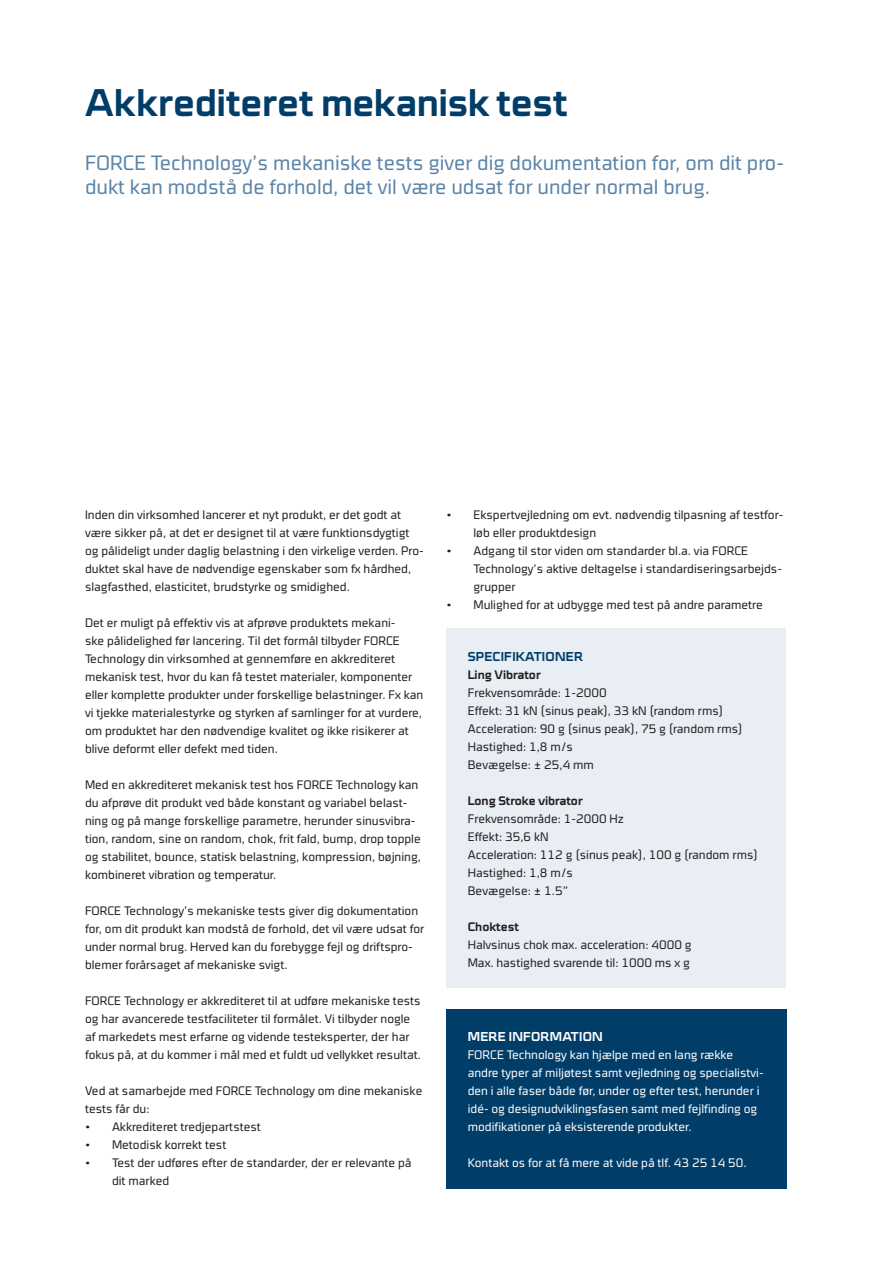
<style>
.page{position:relative;width:893px;height:1263px;background:#fff}
.page>*{position:absolute;margin:0;border:0;box-sizing:border-box;transform-origin:0 0}
.t1{font:700 39px "Cube OT";letter-spacing:-.005em;color:#003d68}
.t2{font:300 condensed 21px/24px "Cube OT";color:#5b85a9}
.t3{font:700 13.05px "Cube OT";letter-spacing:.02em;color:#fff}
.t4{font:700 13.05px "Cube OT";letter-spacing:.02em;color:#003d68}
.t5{font:300 condensed 12.45px/18px "Cube OT";color:#231f20}
.t6{font:300 condensed 12.45px/18px "Cube OT";color:#fff}
.t7{font:700 12.45px "Cube OT";color:#231f20}
</style>
<div class="page">
<div style="left:446px;top:1009px;width:341px;height:179px;background:#003d68"></div>
<div style="left:446px;top:628px;width:340px;height:360px;background:#e8eef4"></div>
<h1 class="t1" style="left:85px;top:79px;width:484px">Akkrediteret mekanisk test</h1>
<h2 class="t2" style="left:85px;top:151px;width:701px">FORCE Technology’s mekaniske tests giver dig dokumentation for, om dit pro&shy;dukt kan modstå de forhold, det vil være udsat for under normal brug.</h2>
<p class="t5" style="left:85px;top:505px;width:340px">Inden din virksomhed lancerer et nyt produkt, er det godt at være sikker på, at det er designet til at være funktionsdygtigt og pålideligt under daglig belastning i den virkelige verden. Pro&shy;duktet skal have de nødvendige egenskaber som fx hårdhed, slagfasthed, elasticitet, brudstyrke og smidighed.</p>
<p class="t5" style="left:85px;top:613px;width:340px">Det er muligt på effektiv vis at afprøve produktets mekani-<br>ske pålidelighed før lancering. Til det formål tilbyder FORCE Technology din virksomhed at gennemføre en akkrediteret mekanisk test, hvor du kan få testet materialer, komponenter eller komplette produkter under forskellige belastninger. Fx kan vi tjekke materialestyrke og styrken af samlinger for at vurdere, om produktet har den nødvendige kvalitet og ikke risikerer at blive deformt eller defekt med tiden.</p>
<p class="t5" style="left:85px;top:775px;width:337px">Med en akkrediteret mekanisk test hos FORCE Technology kan du afprøve dit produkt ved både konstant og variabel belast&shy;ning og på mange forskellige parametre, herunder sinusvibra&shy;tion, random, sine on random, chok, frit fald, bump, drop topple og stabilitet, bounce, statisk belastning, kompression, bøjning, kombineret vibration og temperatur.</p>
<p class="t5" style="left:85px;top:901px;width:341px">FORCE Technology’s mekaniske tests giver dig dokumentation for, om dit produkt kan modstå de forhold, det vil være udsat for under normal brug. Herved kan du forebygge fejl og driftspro&shy;blemer forårsaget af mekaniske svigt.</p>
<p class="t5" style="left:85px;top:991px;width:337px">FORCE Technology er akkrediteret til at udføre mekaniske tests og har avancerede testfaciliteter til formålet. Vi tilbyder nogle af markedets mest erfarne og vidende testeksperter, der har fokus på, at du kommer i mål med et fuldt ud vellykket resultat.</p>
<p class="t5" style="left:85px;top:1081px;width:339px">Ved at samarbejde med FORCE Technology om dine mekaniske tests får du:</p>
<p class="t5" style="left:85px;top:1117px;width:177px">• Akkrediteret tredjepartstest</p>
<p class="t5" style="left:85px;top:1135px;width:143px">• Metodisk korrekt test</p>
<p class="t5" style="left:112px;top:1153px;width:301px;text-indent:-27px">• Test der udføres efter de standarder, der er relevante på dit marked</p>
<p class="t5" style="left:473px;top:505px;width:311px;text-indent:-27px">• Ekspertvejledning om evt. nødvendig tilpasning af testfor&shy;løb eller produktdesign</p>
<p class="t5" style="left:473px;top:541px;width:310px;text-indent:-27px">• Adgang til stor viden om standarder bl.a. via FORCE<br>Technology’s aktive deltagelse i standardiseringsarbejds&shy;grupper</p>
<p class="t5" style="left:446px;top:595px;width:318px">• Mulighed for at udbygge med test på andre parametre</p>
<p class="t4" style="left:468px;top:648px;width:117px">SPECIFIKATIONER</p>
<p class="t7" style="left:468px;top:667px;width:74px">Ling Vibrator</p>
<p class="t5" style="left:468px;top:683px;width:276px">Frekvensområde: 1-2000<br>Effekt: 31 kN (sinus peak), 33 kN (random rms)<br>Acceleration: 90 g (sinus peak), 75 g (random rms)<br>Hastighed: 1,8 m/s<br>Bevægelse: ± 25,4 mm</p>
<p class="t7" style="left:468px;top:793px;width:116px">Long Stroke vibrator</p>
<p class="t5" style="left:468px;top:809px;width:292px">Frekvensområde: 1-2000 Hz<br>Effekt: 35,6 kN<br>Acceleration: 112 g (sinus peak), 100 g (random rms)<br>Hastighed: 1,8 m/s<br>Bevægelse: ± 1.5”</p>
<p class="t7" style="left:468px;top:919px;width:53px">Choktest</p>
<p class="t5" style="left:468px;top:935px;width:225px">Halvsinus chok max. acceleration: 4000 g<br>Max. hastighed svarende til: 1000 ms x g</p>
<p class="t3" style="left:468px;top:1029px;width:136px">MERE INFORMATION</p>
<p class="t6" style="left:468px;top:1046px;width:297px">FORCE Technology kan hjælpe med en lang række andre typer af miljøtest samt vejledning og specialistvi&shy;den i alle faser både før, under og efter test, herunder i idé- og designudviklingsfasen samt med fejlfinding og modifikationer på eksisterende produkter.</p>
<p class="t6" style="left:468px;top:1154px;width:280px">Kontakt os for at få mere at vide på tlf. 43 25 14 50.</p>
</div>
